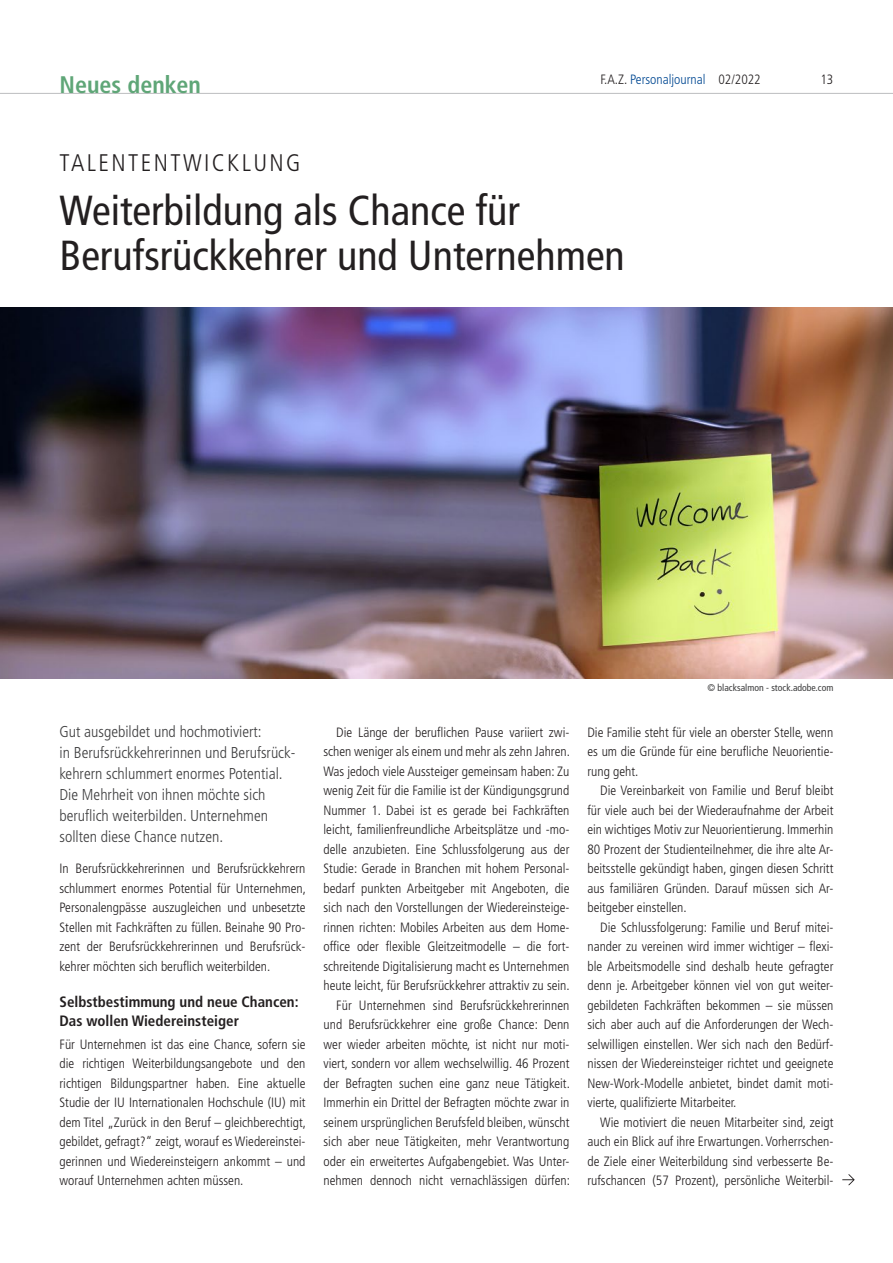
<style>
.page{position:relative;width:893px;height:1263px;background:#fff}
.page>*{position:absolute;margin:0;border:0;box-sizing:border-box;transform-origin:0 0}
.t1{font:condensed 42px/45px "Frutiger LT Std";color:#231f20}
.t2{font:300 condensed 24px "Frutiger LT Std";letter-spacing:.1em;color:#231f20}
.t3{font:700 condensed 24px "Frutiger LT Std";color:#5fa677}
.t4{font:300 condensed 15.75px/21px "Frutiger LT Std";color:#3e3e3f}
.t5{font:700 condensed 15px/19.5px "Frutiger LT Std";color:#231f20}
.t6{font:300 condensed 13.5px/19.5px "Frutiger LT Std";color:#231f20;text-align:justify}
.t7{font:300 condensed 13.5px "Frutiger LT Std";color:#014892}
.t8{font:condensed 9.75px "Frutiger LT Std";color:#3e3e3f}
.s1{color:#231f20}
</style>
<div class="page">
<hr style="left:0;top:93px;width:893px;height:1px;background:#bcbdc0">
<svg style="left:842px;top:1174px;width:13px;height:11px"></svg>
<img style="left:0;top:308px;width:893px;height:370px">
<h2 class="t3" style="left:60px;top:70px;width:143px">Neues denken</h2>
<p class="t7" style="left:600px;top:72px;width:162px"><span class="s1">F.A.Z.</span> Personaljournal <span class="s1">02/2022</span></p>
<p class="t6" style="left:820px;top:70px;width:14px">13</p>
<h2 class="t2" style="left:60px;top:149px;width:242px">TALENTENTWICKLUNG</h2>
<h1 class="t1" style="left:60px;top:188px;width:567px">Weiterbildung als Chance für<br>Berufsrückkehrer und Unternehmen</h1>
<p class="t8" style="left:707px;top:682px;width:128px">© blacksalmon - stock.adobe.com</p>
<p class="t4" style="left:60px;top:721px;width:237px">Gut ausgebildet und hochmotiviert:<br>in Berufsrückkehrerinnen und Berufsrück&shy;kehrern schlummert enormes Potential.<br>Die Mehrheit von ihnen möchte sich beruflich weiterbilden. Unternehmen sollten diese Chance nutzen.</p>
<p class="t6" style="left:60px;top:859px;width:248px">In Berufsrückkehrerinnen und Berufsrückkehrern schlummert enormes Potential für Unternehmen, Personalengpässe auszugleichen und unbesetzte Stellen mit Fachkräften zu füllen. Beinahe 90 Pro&shy;zent der Berufsrückkehrerinnen und Berufsrück&shy;kehrer möchten sich beruflich weiterbilden.</p>
<p class="t5" style="left:60px;top:992px;width:241px">Selbstbestimmung und neue Chancen:<br>Das wollen Wiedereinsteiger</p>
<p class="t6" style="left:60px;top:1034px;width:248px">Für Unternehmen ist das eine Chance, sofern sie die richtigen Weiterbildungsangebote und den richtigen Bildungspartner haben. Eine aktuelle Studie der IU Internationalen Hochschule (IU) mit dem Titel „Zurück in den Beruf – gleichberechtigt, gebildet, gefragt?“ zeigt, worauf es Wiedereinstei&shy;gerinnen und Wiedereinsteigern ankommt – und worauf Unternehmen achten müssen.</p>
<p class="t6" style="left:323px;top:722px;width:248px;text-align:right">Die Länge der beruflichen Pause variiert zwi&shy;schen weniger als einem und mehr als zehn Jahren.<br>Was jedoch viele Aussteiger gemeinsam haben: Zu wenig Zeit für die Familie ist der Kündigungsgrund Nummer 1. Dabei ist es gerade bei Fachkräften leicht, familienfreundliche Arbeitsplätze und -mo&shy;delle anzubieten. Eine Schlussfolgerung aus der Studie: Gerade in Branchen mit hohem Personal&shy;bedarf punkten Arbeitgeber mit Angeboten, die sich nach den Vorstellungen der Wiedereinsteige&shy;rinnen richten: Mobiles Arbeiten aus dem Home&shy;office oder flexible Gleitzeitmodelle – die fort&shy;schreitende Digitalisierung macht es Unternehmen heute leicht, für Berufsrückkehrer attraktiv zu sein.<br>Für Unternehmen sind Berufsrückkehrerinnen und Berufsrückkehrer eine große Chance: Denn wer wieder arbeiten möchte, ist nicht nur moti&shy;viert, sondern vor allem wechselwillig. 46 Prozent der Befragten suchen eine ganz neue Tätigkeit.<br>Immerhin ein Drittel der Befragten möchte zwar in seinem ursprünglichen Berufsfeld bleiben, wünscht sich aber neue Tätigkeiten, mehr Verantwortung oder ein erweitertes Aufgabengebiet. Was Unter&shy;nehmen dennoch nicht vernachlässigen dürfen:</p>
<p class="t6" style="left:587px;top:722px;width:247px">Die Familie steht für viele an oberster Stelle, wenn es um die Gründe für eine berufliche Neuorientie&shy;rung geht.</p>
<p class="t6" style="left:587px;top:781px;width:247px;text-indent:13px">Die Vereinbarkeit von Familie und Beruf bleibt für viele auch bei der Wiederaufnahme der Arbeit ein wichtiges Motiv zur Neuorientierung. Immerhin 80 Prozent der Studienteilnehmer, die ihre alte Ar&shy;beitsstelle gekündigt haben, gingen diesen Schritt aus familiären Gründen. Darauf müssen sich Ar&shy;beitgeber einstellen.</p>
<p class="t6" style="left:587px;top:917px;width:247px;text-indent:13px">Die Schlussfolgerung: Familie und Beruf mitei&shy;nander zu vereinen wird immer wichtiger – flexi&shy;ble Arbeitsmodelle sind deshalb heute gefragter denn je. Arbeitgeber können viel von gut weiter&shy;gebildeten Fachkräften bekommen – sie müssen sich aber auch auf die Anforderungen der Wech&shy;selwilligen einstellen. Wer sich nach den Bedürf&shy;nissen der Wiedereinsteiger richtet und geeignete New-Work-Modelle anbietet, bindet damit moti&shy;vierte, qualifizierte Mitarbeiter.</p>
<p class="t6" style="left:587px;top:1112px;width:247px;text-indent:13px">Wie motiviert die neuen Mitarbeiter sind, zeigt auch ein Blick auf ihre Erwartungen. Vorherrschen&shy;de Ziele einer Weiterbildung sind verbesserte Be&shy;rufschancen (57 Prozent), persönliche Weiterbil-</p>
</div>
